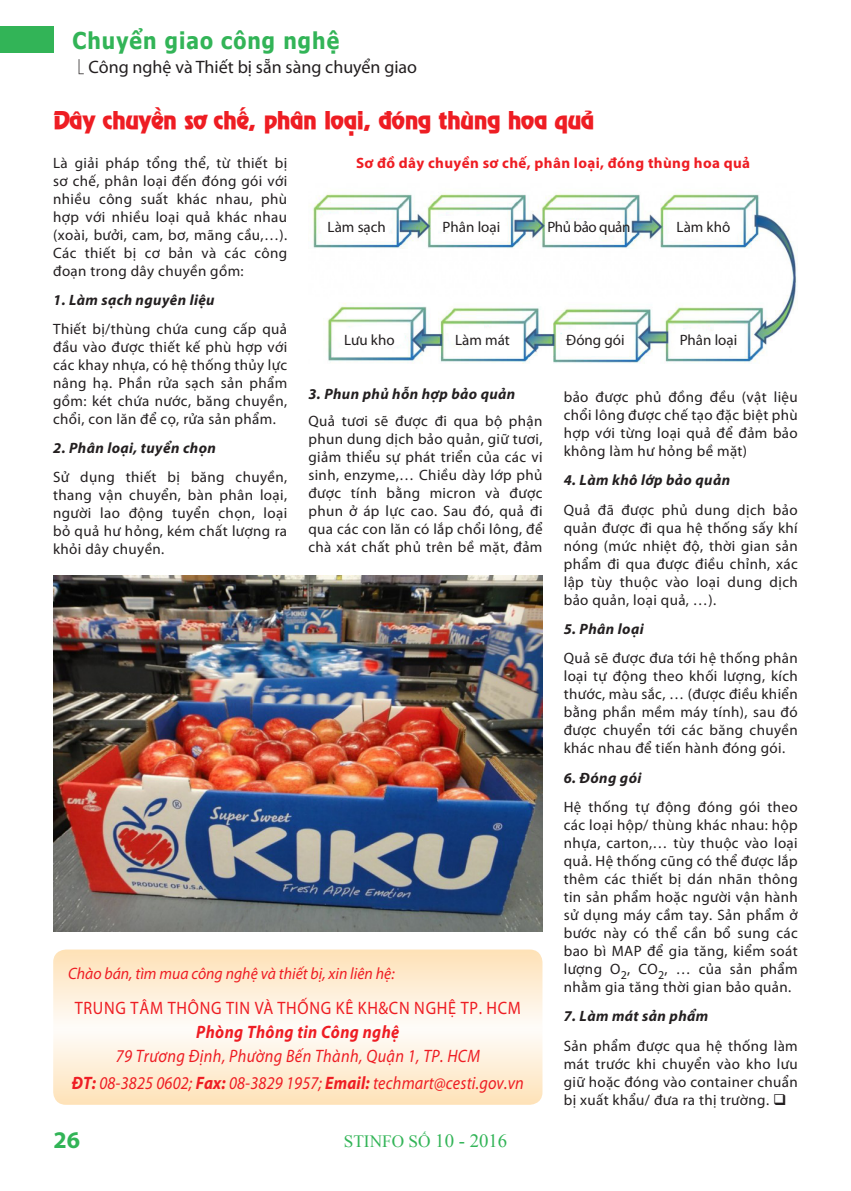
<style>
.page{position:relative;width:851px;height:1191px;background:#fff}
.page>*{position:absolute;margin:0;border:0;box-sizing:border-box;transform-origin:0 0}
.t1{font:24px "UVN Nguyen Du";letter-spacing:-.025em;color:#ee1d23}
.t2{font:700 24px "Myriad Pro";color:#32b457}
.t3{font:700 23.1px "Tahoma";letter-spacing:.05em;color:#32b457;scale:.91 1}
.t4{font:18px/24px "Myriad Pro";letter-spacing:.045em;color:#ee1d23;text-align:center;scale:.9 1}
.t5{font:italic 18px "Myriad Pro";letter-spacing:.01em;color:#ee1d23;scale:.9 1}
.t6{font:18px "Myriad Pro";color:#231f20}
.t7{font:17.25px "Times New Roman";color:#32b457}
.t8{font:italic 16.5px "Myriad Pro";color:#ee1d23;scale:.95 1}
.t9{font:15px/18px "Myriad Pro";letter-spacing:.025em;color:#231f20;text-align:justify}
.t10{font:italic 700 15px "Myriad Pro";letter-spacing:.025em;color:#231f20}
.t11{font:700 15px "Myriad Pro";letter-spacing:.025em;color:#ee1d23}
.t12{font:15px "Myriad Pro";color:#231f20}
.t13{font:15px "Myriad Pro";letter-spacing:-.025em;color:#231f20}
.s1{font-weight:700;font-style:italic}
.s2{font-style:italic}
.s3{font-weight:700}
.s4{font-size:18.75px}
</style>
<div class="page">
<div style="left:0;top:26px;width:53px;height:27px;background:#32b457"></div>
<div style="left:53px;top:949px;width:489px;height:155px;background:#fee2b7;border-radius:13px"></div>
<svg style="left:53px;top:954px;width:489px;height:150px"></svg>
<img style="left:53px;top:575px;width:489px;height:356px">
<img style="left:313px;top:193px;width:484px;height:171px">
<h2 class="t3" style="left:72px;top:24px;width:295px">Chuyển giao công nghệ</h2>
<p class="t6" style="left:88px;top:56px;width:330px">Công nghệ và Thiết bị sẵn sàng chuyển giao</p>
<p class="t1" style="left:53px;top:103px;width:543px">Dây chuyền sơ chế, phân loại, đóng thùng hoa quả</p>
<p class="t11" style="left:356px;top:153px;width:395px">Sơ đồ dây chuyền sơ chế, phân loại, đóng thùng hoa quả</p>
<p class="t9" style="left:53px;top:153px;width:235px">Là giải pháp tổng thể, từ thiết bị sơ chế, phân loại đến đóng gói với nhiều công suất khác nhau, phù hợp với nhiều loại quả khác nhau (xoài, bưởi, cam, bơ, mãng cầu,…).<br>Các thiết bị cơ bản và các công đoạn trong dây chuyền gồm:</p>
<p class="t10" style="left:53px;top:290px;width:163px">1. Làm sạch nguyên liệu</p>
<p class="t9" style="left:53px;top:319px;width:235px">Thiết bị/thùng chứa cung cấp quả đầu vào được thiết kế phù hợp với các khay nhựa, có hệ thống thủy lực nâng hạ. Phần rửa sạch sản phẩm gồm: két chứa nước, băng chuyền, chổi, con lăn để cọ, rửa sản phẩm.</p>
<p class="t10" style="left:53px;top:438px;width:164px">2. Phân loại, tuyển chọn</p>
<p class="t9" style="left:53px;top:467px;width:235px">Sử dụng thiết bị băng chuyền, thang vận chuyển, bàn phân loại, người lao động tuyển chọn, loại bỏ quả hư hỏng, kém chất lượng ra khỏi dây chuyền.</p>
<p class="t9" style="left:327px;top:218px;width:60px">Làm sạch</p>
<p class="t12" style="left:442px;top:218px;width:59px">Phân loại</p>
<p class="t13" style="left:547px;top:218px;width:85px">Phủ bảo quản</p>
<p class="t9" style="left:676px;top:218px;width:55px">Làm khô</p>
<p class="t9" style="left:344px;top:331px;width:52px">Lưu kho</p>
<p class="t9" style="left:455px;top:331px;width:56px">Làm mát</p>
<p class="t9" style="left:566px;top:331px;width:60px">Đóng gói</p>
<p class="t12" style="left:679px;top:331px;width:59px">Phân loại</p>
<p class="t10" style="left:308px;top:384px;width:208px">3. Phun phủ hỗn hợp bảo quản</p>
<p class="t9" style="left:308px;top:411px;width:235px">Quả tươi sẽ được đi qua bộ phận phun dung dịch bảo quản, giữ tươi, giảm thiểu sự phát triển của các vi sinh, enzyme,… Chiều dày lớp phủ được tính bằng micron và được phun ở áp lực cao. Sau đó, quả đi qua các con lăn có lắp chổi lông, để chà xát chất phủ trên bề mặt, đảm</p>
<p class="t9" style="left:563px;top:388px;width:235px">bảo được phủ đồng đều (vật liệu chổi lông được chế tạo đặc biệt phù hợp với từng loại quả để đảm bảo không làm hư hỏng bề mặt)</p>
<p class="t10" style="left:563px;top:470px;width:168px">4. Làm khô lớp bảo quản</p>
<p class="t9" style="left:563px;top:500px;width:235px">Quả đã được phủ dung dịch bảo quản được đi qua hệ thống sấy khí nóng (mức nhiệt độ, thời gian sản phẩm đi qua được điều chỉnh, xác lập tùy thuộc vào loại dung dịch bảo quản, loại quả, …).</p>
<p class="t10" style="left:563px;top:619px;width:81px">5. Phân loại</p>
<p class="t9" style="left:563px;top:649px;width:235px">Quả sẽ được đưa tới hệ thống phân loại tự động theo khối lượng, kích thước, màu sắc, … (được điều khiển bằng phần mềm máy tính), sau đó được chuyển tới các băng chuyền khác nhau để tiến hành đóng gói.</p>
<p class="t10" style="left:563px;top:768px;width:79px">6. Đóng gói</p>
<p class="t9" style="left:563px;top:797px;width:235px">Hệ thống tự động đóng gói theo các loại hộp/ thùng khác nhau: hộp nhựa, carton,… tùy thuộc vào loại quả. Hệ thống cũng có thể được lắp thêm các thiết bị dán nhãn thông tin sản phẩm hoặc người vận hành sử dụng máy cầm tay. Sản phẩm ở bước này có thể cần bổ sung các bao bì MAP để gia tăng, kiểm soát lượng O<sub>2</sub>, CO<sub>2</sub>, … của sản phẩm nhằm gia tăng thời gian bảo quản.</p>
<p class="t10" style="left:563px;top:1006px;width:146px">7. Làm mát sản phẩm</p>
<p class="t9" style="left:563px;top:1036px;width:235px">Sản phẩm được qua hệ thống làm mát trước khi chuyển vào kho lưu giữ hoặc đóng vào container chuẩn bị xuất khẩu/ đưa ra thị trường. ❑</p>
<p class="t8" style="left:68px;top:963px;width:345px">Chào bán, tìm mua công nghệ và thiết bị, xin liên hệ:</p>
<p class="t4" style="left:75px;top:996px;width:497px">TRUNG TÂM THÔNG TIN VÀ THỐNG KÊ KH&amp;CN NGHỆ TP. HCM<br><span class="s1">Phòng Thông tin Công nghệ<br></span><span class="s2">79 Trương Định, Phường Bến Thành, Quận 1, TP. HCM</span></p>
<p class="t5" style="left:72px;top:1072px;width:504px"><span class="s3">ĐT:</span> 08-3825 0602; <span class="s3">Fax:</span> 08-3829 1957; <span class="s3">Email:</span> techmart@cesti.gov.vn</p>
<p class="t2" style="left:53px;top:1124px;width:28px">26</p>
<p class="t7" style="left:344px;top:1130px;width:165px">STINFO SỐ <span class="s4">10 - 2016</span></p>
</div>
